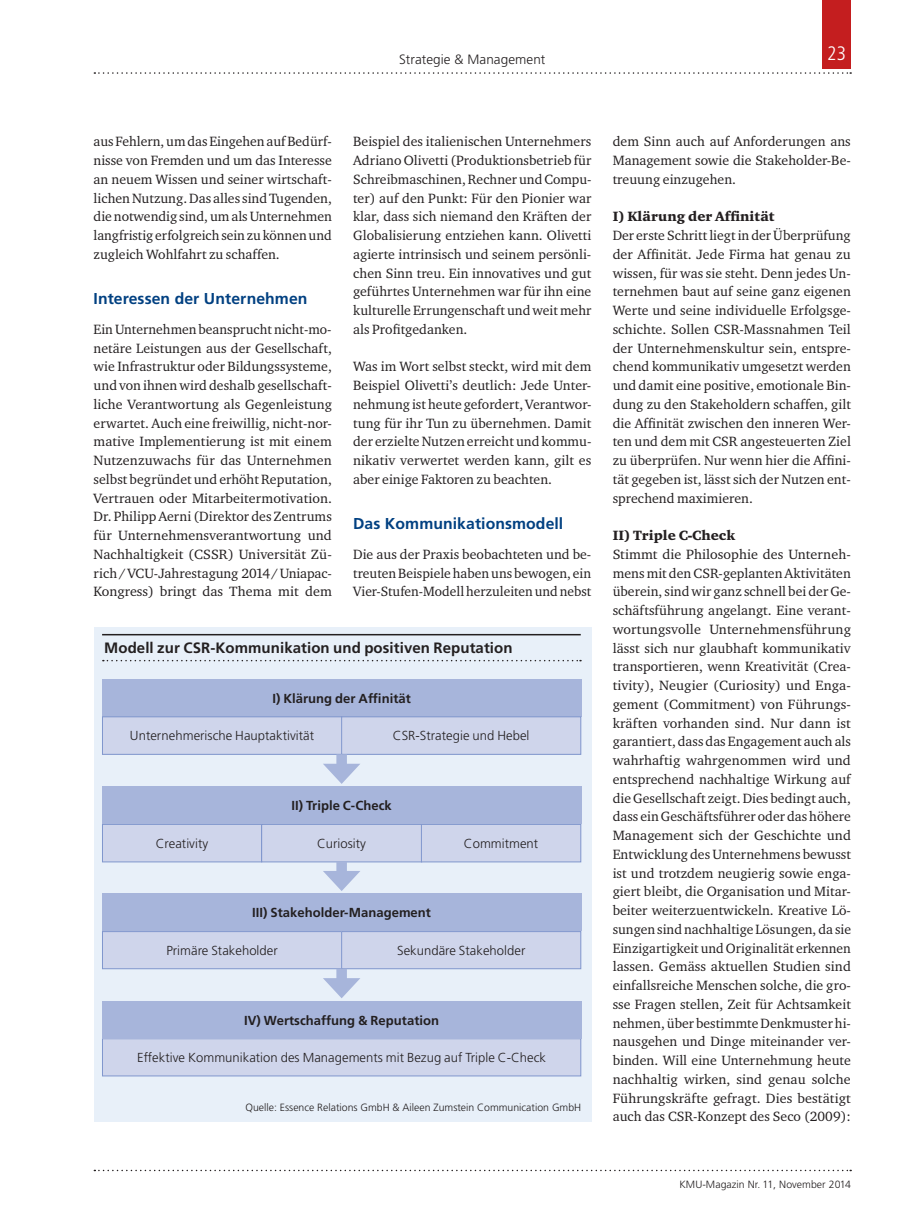
<style>
.page{position:relative;width:902px;height:1212px;background:#fff}
.page>*{position:absolute;margin:0;border:0;box-sizing:border-box;transform-origin:0 0}
.Pagina{font:300 condensed 19.5px "Frutiger LT Std";color:#fff}
.Zwischentitel{font:700 15.75px "Frutiger LT Std";letter-spacing:.005em;color:#014081}
.ServiceBox_Titel_sch{font:700 15px "Frutiger LT Std";letter-spacing:.005em;color:#231f20}
.Grundtext{font:13.8px/18.8px "Charter ITC";letter-spacing:.005em;color:#231f20;text-align:justify}
.Sub_Zwischentitel{font:13.8px "Charter ITC Blac";letter-spacing:.005em;color:#231f20}
.Kapitel{font:300 13.5px "Frutiger LT Std";letter-spacing:.005em;color:#231f20}
.Kastentext{font:300 13.05px "Frutiger LT Std";letter-spacing:.005em;color:#231f20}
.Kastentext-2{font:700 13.05px "Frutiger LT Std";letter-spacing:.005em;color:#231f20}
.Kasten_Text{font:300 10.5px "Frutiger LT Std";color:#231f20}
</style>
<div class="page">
<svg style="left:94px;top:1170px;width:757px;height:1px"></svg>
<div style="left:822px;top:0;width:28px;height:68px;background:#c41e1f"></div>
<svg style="left:94px;top:72px;width:757px;height:2px"></svg>
<div style="left:94px;top:627px;width:497px;height:494px;background:#e8f0f9"></div>
<hr style="left:102px;top:634px;width:478px;height:1px;background:#231f20">
<svg style="left:103px;top:660px;width:478px;height:1px"></svg>
<div style="left:102px;top:679px;width:479px;height:38px;background:#a7b5db"></div>
<div style="left:102px;top:717px;width:239px;height:37px;background:#cfd5eb"></div>
<div style="left:102px;top:717px;width:240px;height:37px;border:1px solid #8197cd"></div>
<div style="left:341px;top:717px;width:239px;height:37px;background:#cfd5eb"></div>
<div style="left:341px;top:717px;width:240px;height:37px;border:1px solid #8197cd"></div>
<div style="left:102px;top:1039px;width:478px;height:37px;background:#cfd5eb"></div>
<div style="left:102px;top:1038px;width:479px;height:38px;border:1px solid #8197cd"></div>
<div style="left:102px;top:1001px;width:479px;height:37px;background:#a7b5db"></div>
<div style="left:336px;top:754px;width:11px;height:18px;background:#a7b5db"></div>
<svg style="left:323px;top:764px;width:37px;height:20px"></svg>
<div style="left:102px;top:824px;width:159px;height:38px;background:#cfd5eb"></div>
<div style="left:102px;top:824px;width:160px;height:38px;border:1px solid #8197cd"></div>
<div style="left:261px;top:824px;width:160px;height:38px;background:#cfd5eb"></div>
<div style="left:261px;top:824px;width:161px;height:38px;border:1px solid #8197cd"></div>
<div style="left:421px;top:824px;width:159px;height:38px;background:#cfd5eb"></div>
<div style="left:421px;top:824px;width:160px;height:38px;border:1px solid #8197cd"></div>
<div style="left:102px;top:786px;width:479px;height:38px;background:#a7b5db"></div>
<div style="left:336px;top:861px;width:11px;height:18px;background:#a7b5db"></div>
<svg style="left:323px;top:871px;width:37px;height:20px"></svg>
<div style="left:102px;top:931px;width:239px;height:38px;background:#cfd5eb"></div>
<div style="left:102px;top:931px;width:240px;height:38px;border:1px solid #8197cd"></div>
<div style="left:341px;top:931px;width:239px;height:38px;background:#cfd5eb"></div>
<div style="left:341px;top:931px;width:240px;height:38px;border:1px solid #8197cd"></div>
<div style="left:102px;top:894px;width:479px;height:37px;background:#a7b5db"></div>
<div style="left:336px;top:969px;width:11px;height:17px;background:#a7b5db"></div>
<svg style="left:323px;top:978px;width:37px;height:20px"></svg>
<p class="Kapitel" style="left:399px;top:51px;width:148px">Strategie &amp; Management</p>
<p class="Pagina" style="left:827px;top:42px;width:20px">23</p>
<p class="Grundtext" style="left:94px;top:132px;width:240px">aus Fehlern, um das Eingehen auf Bedürf&shy;nisse von Fremden und um das Interesse an neuem Wissen und seiner wirtschaft&shy;lichen Nutzung. Das alles sind Tugenden, die notwendig sind, um als Unternehmen langfristig erfolgreich sein zu können und zugleich Wohlfahrt zu schaffen.</p>
<p class="Zwischentitel" style="left:94px;top:289px;width:215px">Interessen der Unternehmen</p>
<p class="Grundtext" style="left:94px;top:319px;width:240px">Ein Unternehmen beansprucht nicht-mo&shy;netäre Leistungen aus der Gesellschaft, wie Infrastruktur oder Bildungssysteme, und von ihnen wird deshalb gesellschaft&shy;liche Verantwortung als Gegenleistung erwartet. Auch eine freiwillig, nicht-nor&shy;mative Implementierung ist mit einem Nutzenzuwachs für das Unternehmen selbst begründet und erhöht Reputation, Vertrauen oder Mitarbeitermotivation.<br>Dr. Philipp Aerni (Direktor des Zentrums für Unternehmensverantwortung und Nachhaltigkeit (CSSR) Universität Zü&shy;rich/VCU-Jahrestagung 2014/Uniapac-Kongress) bringt das Thema mit dem</p>
<p class="Grundtext" style="left:353px;top:132px;width:240px">Beispiel des italienischen Unternehmers Adriano Olivetti (Produktionsbetrieb für Schreibmaschinen, Rechner und Compu&shy;ter) auf den Punkt: Für den Pionier war klar, dass sich niemand den Kräften der Globalisierung entziehen kann. Olivetti agierte intrinsisch und seinem persönli&shy;chen Sinn treu. Ein innovatives und gut geführtes Unternehmen war für ihn eine kulturelle Errungenschaft und weit mehr als Profitgedanken.</p>
<p class="Grundtext" style="left:353px;top:357px;width:240px">Was im Wort selbst steckt, wird mit dem Beispiel Olivetti’s deutlich: Jede Unter&shy;nehmung ist heute gefordert, Verantwor&shy;tung für ihr Tun zu übernehmen. Damit der erzielte Nutzen erreicht und kommu&shy;nikativ verwertet werden kann, gilt es aber einige Faktoren zu beachten.</p>
<p class="Zwischentitel" style="left:353px;top:514px;width:212px">Das Kommunikationsmodell</p>
<p class="Grundtext" style="left:353px;top:544px;width:240px">Die aus der Praxis beobachteten und be&shy;treuten Beispiele haben uns bewogen, ein Vier-Stufen-Modell herzuleiten und nebst</p>
<p class="ServiceBox_Titel_sch" style="left:104px;top:639px;width:410px">Modell zur CSR-Kommunikation und positiven Reputation</p>
<p class="Kastentext-2" style="left:272px;top:691px;width:140px">I) Klärung der Affinität</p>
<p class="Kastentext" style="left:130px;top:728px;width:186px">Unternehmerische Hauptaktivität</p>
<p class="Kastentext" style="left:393px;top:728px;width:138px">CSR-Strategie und Hebel</p>
<p class="Kastentext-2" style="left:291px;top:798px;width:102px">II) Triple C-Check</p>
<p class="Kastentext" style="left:156px;top:836px;width:54px">Creativity</p>
<p class="Kastentext" style="left:317px;top:836px;width:50px">Curiosity</p>
<p class="Kastentext" style="left:464px;top:836px;width:76px">Commitment</p>
<p class="Kastentext-2" style="left:252px;top:905px;width:180px">III) Stakeholder-Management</p>
<p class="Kastentext" style="left:166px;top:943px;width:113px">Primäre Stakeholder</p>
<p class="Kastentext" style="left:397px;top:943px;width:130px">Sekundäre Stakeholder</p>
<p class="Kastentext-2" style="left:244px;top:1012px;width:196px">IV) Wertschaffung &amp; Reputation</p>
<p class="Kastentext" style="left:137px;top:1050px;width:410px">Effektive Kommunikation des Managements mit Bezug auf Triple C-Check</p>
<p class="Kasten_Text" style="left:245px;top:1101px;width:337px">Quelle: Essence Relations GmbH &amp; Aileen Zumstein Communication GmbH</p>
<p class="Grundtext" style="left:612px;top:132px;width:240px">dem Sinn auch auf Anforderungen ans Management sowie die Stakeholder-Be&shy;treuung einzugehen.</p>
<p class="Sub_Zwischentitel" style="left:612px;top:208px;width:163px">I) Klärung der Affinität</p>
<p class="Grundtext" style="left:612px;top:226px;width:240px">Der erste Schritt liegt in der Überprüfung der Affinität. Jede Firma hat genau zu wissen, für was sie steht. Denn jedes Un&shy;ternehmen baut auf seine ganz eigenen Werte und seine individuelle Erfolgsge&shy;schichte. Sollen CSR-Massnahmen Teil der Unternehmenskultur sein, entspre&shy;chend kommunikativ umgesetzt werden und damit eine positive, emotionale Bin&shy;dung zu den Stakeholdern schaffen, gilt die Affinität zwischen den inneren Wer&shy;ten und dem mit CSR angesteuerten Ziel zu überprüfen. Nur wenn hier die Affini&shy;tät gegeben ist, lässt sich der Nutzen ent&shy;sprechend maximieren.</p>
<p class="Sub_Zwischentitel" style="left:612px;top:527px;width:124px">II) Triple C-Check</p>
<p class="Grundtext" style="left:612px;top:544px;width:240px">Stimmt die Philosophie des Unterneh&shy;mens mit den CSR-geplanten Aktivitäten überein, sind wir ganz schnell bei der Ge&shy;schäftsführung angelangt. Eine verant&shy;wortungsvolle Unternehmensführung lässt sich nur glaubhaft kommunikativ transportieren, wenn Kreativität (Crea&shy;tivity), Neugier (Curiosity) und Enga&shy;gement (Commitment) von Führungs&shy;kräften vorhanden sind. Nur dann ist garantiert, dass das Engagement auch als wahrhaftig wahrgenommen wird und entsprechend nachhaltige Wirkung auf die Gesellschaft zeigt. Dies bedingt auch, dass ein Geschäftsführer oder das höhere Management sich der Geschichte und Entwicklung des Unternehmens bewusst ist und trotzdem neugierig sowie enga&shy;giert bleibt, die Organisation und Mitar&shy;beiter weiterzuentwickeln. Kreative Lö&shy;sungen sind nachhaltige Lösungen, da sie Einzigartigkeit und Originalität erkennen lassen. Gemäss aktuellen Studien sind einfallsreiche Menschen solche, die gro&shy;sse Fragen stellen, Zeit für Achtsamkeit nehmen, über bestimmte Denkmuster hi&shy;nausgehen und Dinge miteinander ver&shy;binden. Will eine Unternehmung heute nachhaltig wirken, sind genau solche Führungskräfte gefragt. Dies bestätigt auch das CSR-Konzept des Seco (2009):</p>
<p class="Kasten_Text" style="left:679px;top:1178px;width:173px">KMU-Magazin Nr. 11, November 2014</p>
</div>
